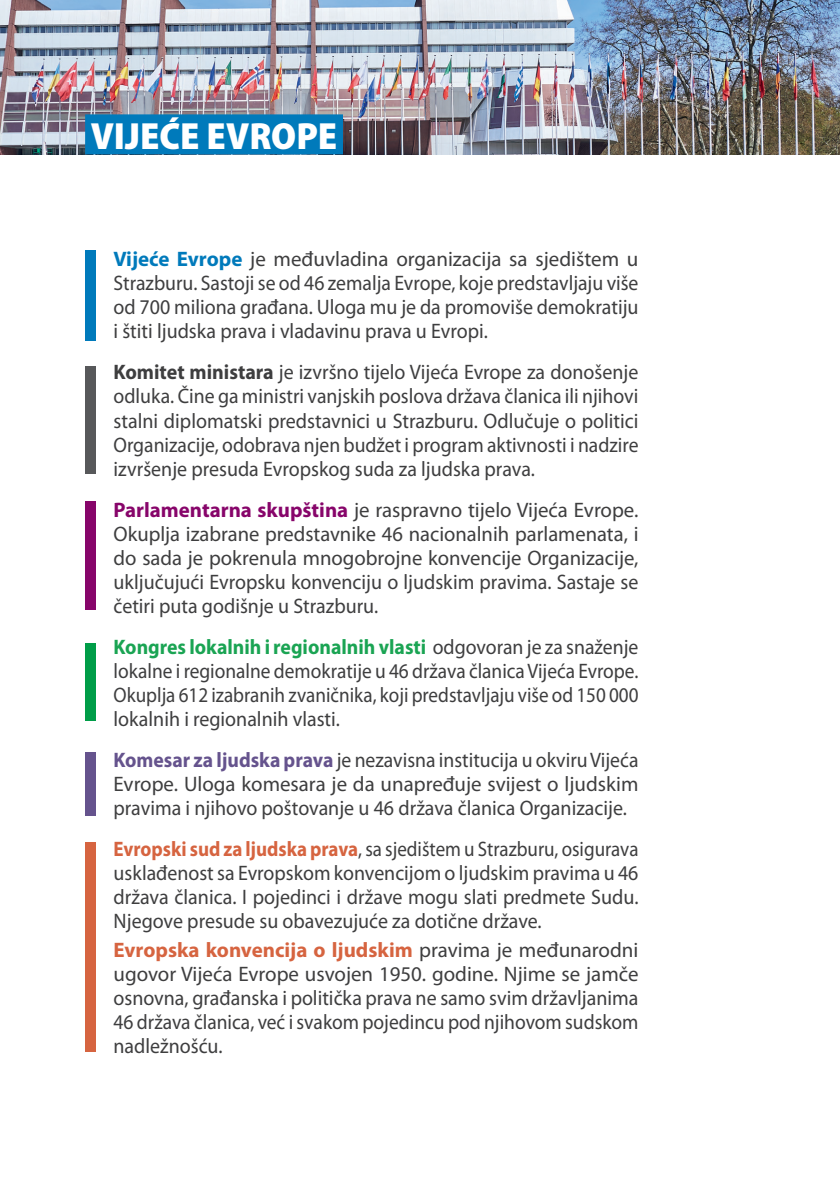
<style>
.page{position:relative;width:840px;height:1191px;background:#fff}
.page>*{position:absolute;margin:0;border:0;box-sizing:border-box;transform-origin:0 0}
.t1{font:900 semi-condensed 38px "Myriad Pro";color:#fff}
.t2{font:21px/24px "Myriad Pro";color:#3e3e3f;text-align:justify}
.t3{font:21px/24px "Myriad Pro";color:#3e3e3f;text-align:justify;scale:.94 1}
.t4{font:21px/24px "Myriad Pro";color:#3e3e3f;text-align:justify;scale:.95 1}
.t5{font:21px/24px "Myriad Pro";color:#3e3e3f;text-align:justify;scale:.9 1}
.s1{font-weight:700;color:#007abb}
.s2{font-weight:700}
.s3{font-weight:700;color:#87056a}
.s4{font-weight:700;color:#1aa453}
.s5{font-weight:700;color:#65538d}
.s6{font-weight:700;color:#d66440}
</style>
<div class="page">
<img style="left:0;top:0;width:839px;height:154px">
<div style="left:85px;top:114px;width:258px;height:40px;background:#007abb"></div>
<div style="left:85px;top:250px;width:10px;height:90px;background:#007abb"></div>
<div style="left:85px;top:367px;width:10px;height:107px;background:#57585a"></div>
<div style="left:85px;top:501px;width:10px;height:109px;background:#87056a"></div>
<div style="left:85px;top:643px;width:10px;height:78px;background:#009d48"></div>
<div style="left:85px;top:752px;width:10px;height:64px;background:#65538d"></div>
<div style="left:85px;top:842px;width:10px;height:210px;background:#d66440"></div>
<h1 class="t1" style="left:91px;top:111px;width:248px">VIJEĆE EVROPE</h1>
<p class="t2" style="left:113px;top:247px;width:526px"><span class="s1">Vijeće Evrope</span> je međuvladina organizacija sa sjedištem u Strazburu. Sastoji se od 46 zemalja Evrope, koje predstavljaju više od 700 miliona građana. Uloga mu je da promoviše demokratiju i štiti ljudska prava i vladavinu prava u Evropi.</p>
<p class="t4" style="left:113px;top:360px;width:554px"><span class="s2">Komitet ministara</span> je izvršno tijelo Vijeća Evrope za donošenje odluka. Čine ga ministri vanjskih poslova država članica ili njihovi stalni diplomatski predstavnici u Strazburu. Odlučuje o politici Organizacije, odobrava njen budžet i program aktivnosti i nadzire izvršenje presuda Evropskog suda za ljudska prava.</p>
<p class="t2" style="left:113px;top:497px;width:526px"><span class="s3">Parlamentarna skupština</span> je raspravno tijelo Vijeća Evrope.<br>Okuplja izabrane predstavnike 46 nacionalnih parlamenata, i do sada je pokrenula mnogobrojne konvencije Organizacije, uključujući Evropsku konvenciju o ljudskim pravima. Sastaje se četiri puta godišnje u Strazburu.</p>
<p class="t3" style="left:113px;top:634px;width:559px"><span class="s4">Kongres lokalnih i regionalnih vlasti</span> odgovoran je za snaženje lokalne i regionalne demokratije u 46 država članica Vijeća Evrope.<br>Okuplja 612 izabranih zvaničnika, koji predstavljaju više od 150 000 lokalnih i regionalnih vlasti.</p>
<p class="t3" style="left:113px;top:747px;width:559px"><span class="s5">Komesar za ljudska prava</span> je nezavisna institucija u okviru Vijeća Evrope. Uloga komesara je da unapređuje svijest o ljudskim pravima i njihovo poštovanje u 46 država članica Organizacije.</p>
<p class="t5" style="left:113px;top:836px;width:584px"><span class="s6">Evropski sud za ljudska prava</span>, sa sjedištem u Strazburu, osigurava usklađenost sa Evropskom konvencijom o ljudskim pravima u 46 država članica. I pojedinci i države mogu slati predmete Sudu.<br>Njegove presude su obavezujuće za dotične države.</p>
<p class="t2" style="left:113px;top:938px;width:526px"><span class="s6">Evropska konvencija o ljudskim</span> pravima je međunarodni ugovor Vijeća Evrope usvojen 1950. godine. Njime se jamče osnovna, građanska i politička prava ne samo svim državljanima 46 država članica, već i svakom pojedincu pod njihovom sudskom nadležnošću.</p>
</div>
